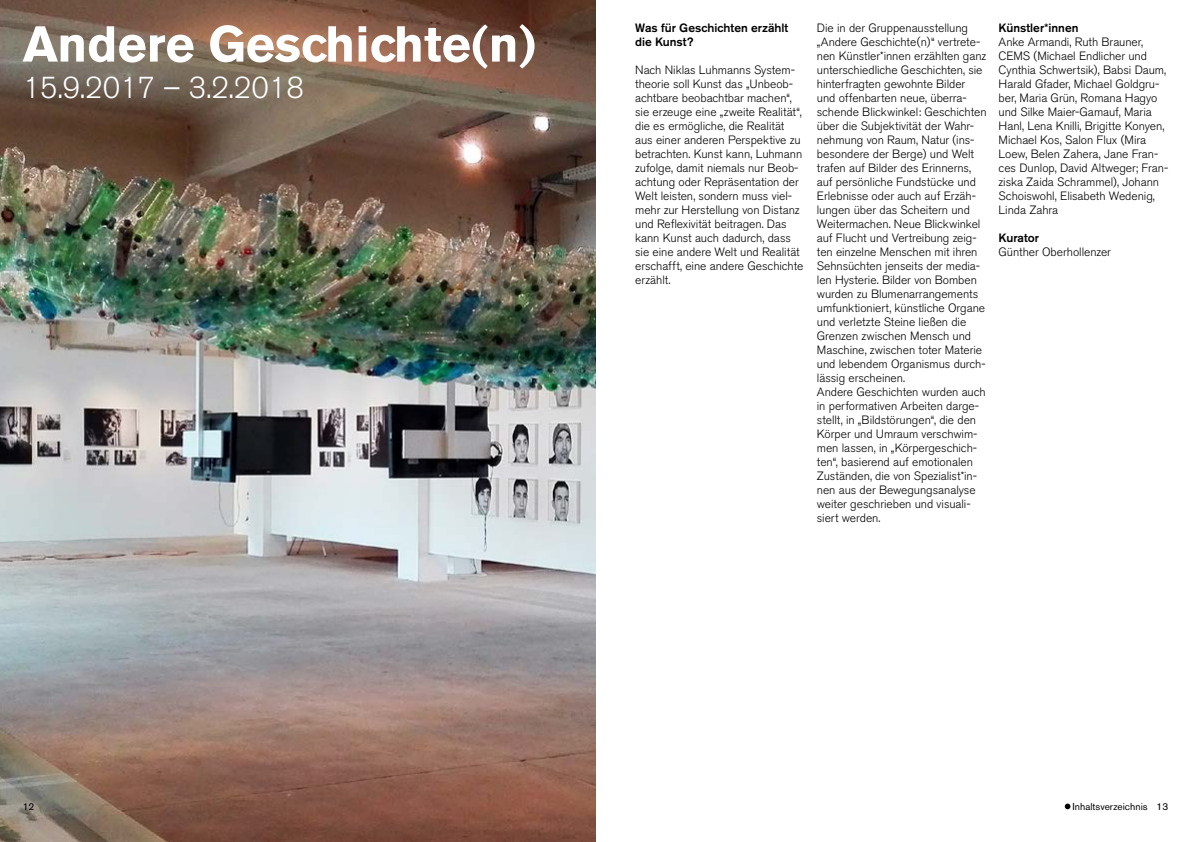
<style>
.page{position:relative;width:1191px;height:842px;background:#fff}
.page>*{position:absolute;margin:0;border:0;box-sizing:border-box;transform-origin:0 0}
.t1{font:700 50px "Akzidenz Grotesk BE";color:#fff}
.t2{font:300 30px "Akzidenz Grotesk BE";color:#fff}
.t3{font:300 12px/14px "Akzidenz Grotesk BE";letter-spacing:-.005em;color:#000}
.t4{font:500 12px/14px "Akzidenz Grotesk BE";color:#000}
.t5{font:10px "Akzidenz Grotesk BE";letter-spacing:.005em;color:#000}
</style>
<div class="page">
<img style="left:0;top:0;width:595px;height:842px">
<svg style="left:1064px;top:803px;width:6px;height:6px"></svg>
<h1 class="t1" style="left:23px;top:15px;width:515px">Andere Geschichte(n)</h1>
<h2 class="t2" style="left:23px;top:70px;width:283px">15.9.2017 – 3.2.2018</h2>
<p class="t4" style="left:635px;top:21px;width:155px">Was für Geschichten erzählt die Kunst?</p>
<p class="t3" style="left:635px;top:63px;width:170px">Nach Niklas Luhmanns System&shy;theorie soll Kunst das „Unbeob&shy;achtbare beobachtbar machen“, sie erzeuge eine „zweite Realität“, die es ermögliche, die Realität aus einer anderen Perspektive zu betrachten. Kunst kann, Luhmann zufolge, damit niemals nur Beob&shy;achtung oder Repräsentation der<br>Welt leisten, sondern muss viel&shy;mehr zur Herstellung von Distanz und Reflexivität beitragen. Das kann Kunst auch dadurch, dass sie eine andere Welt und Realität erschafft, eine andere Geschichte erzählt.</p>
<p class="t3" style="left:817px;top:21px;width:171px">Die in der Gruppenausstellung „Andere Geschichte(n)“ vertrete&shy;nen Künstler*innen erzählten ganz unterschiedliche Geschichten, sie hinterfragten gewohnte Bilder und offenbarten neue, überra&shy;schende Blickwinkel: Geschichten über die Subjektivität der Wahr&shy;nehmung von Raum, Natur (ins&shy;besondere der Berge) und Welt trafen auf Bilder des Erinnerns, auf persönliche Fundstücke und<br>Erlebnisse oder auch auf Erzäh&shy;lungen über das Scheitern und<br>Weitermachen. Neue Blickwinkel auf Flucht und Vertreibung zeig&shy;ten einzelne Menschen mit ihren<br>Sehnsüchten jenseits der media&shy;len Hysterie. Bilder von Bomben wurden zu Blumenarrangements umfunktioniert, künstliche Organe und verletzte Steine ließen die<br>Grenzen zwischen Mensch und<br>Maschine, zwischen toter Materie und lebendem Organismus durch&shy;lässig erscheinen.<br>Andere Geschichten wurden auch in performativen Arbeiten darge&shy;stellt, in „Bildstörungen“, die den<br>Körper und Umraum verschwim&shy;men lassen, in „Körpergeschich&shy;ten“, basierend auf emotionalen<br>Zuständen, die von Spezialist*in&shy;nen aus der Bewegungsanalyse weiter geschrieben und visuali&shy;siert werden.</p>
<p class="t4" style="left:998px;top:21px;width:81px">Künstler*innen</p>
<p class="t3" style="left:998px;top:36px;width:171px">Anke Armandi, Ruth Brauner,<br>CEMS (Michael Endlicher und<br>Cynthia Schwertsik), Babsi Daum,<br>Harald Gfader, Michael Goldgru&shy;ber, Maria Grün, Romana Hagyo und Silke Maier-Gamauf, Maria<br>Hanl, Lena Knilli, Brigitte Konyen,<br>Michael Kos, Salon Flux (Mira<br>Loew, Belen Zahera, Jane Fran&shy;ces Dunlop, David Altweger; Fran&shy;ziska Zaida Schrammel), Johann<br>Schoiswohl, Elisabeth Wedenig,<br>Linda Zahra</p>
<p class="t4" style="left:998px;top:231px;width:42px">Kurator</p>
<p class="t3" style="left:998px;top:246px;width:114px">Günther Oberhollenzer</p>
<p class="t5" style="left:23px;top:800px;width:13px">12</p>
<p class="t5" style="left:1072px;top:800px;width:97px">Inhaltsverzeichnis 13</p>
</div>
